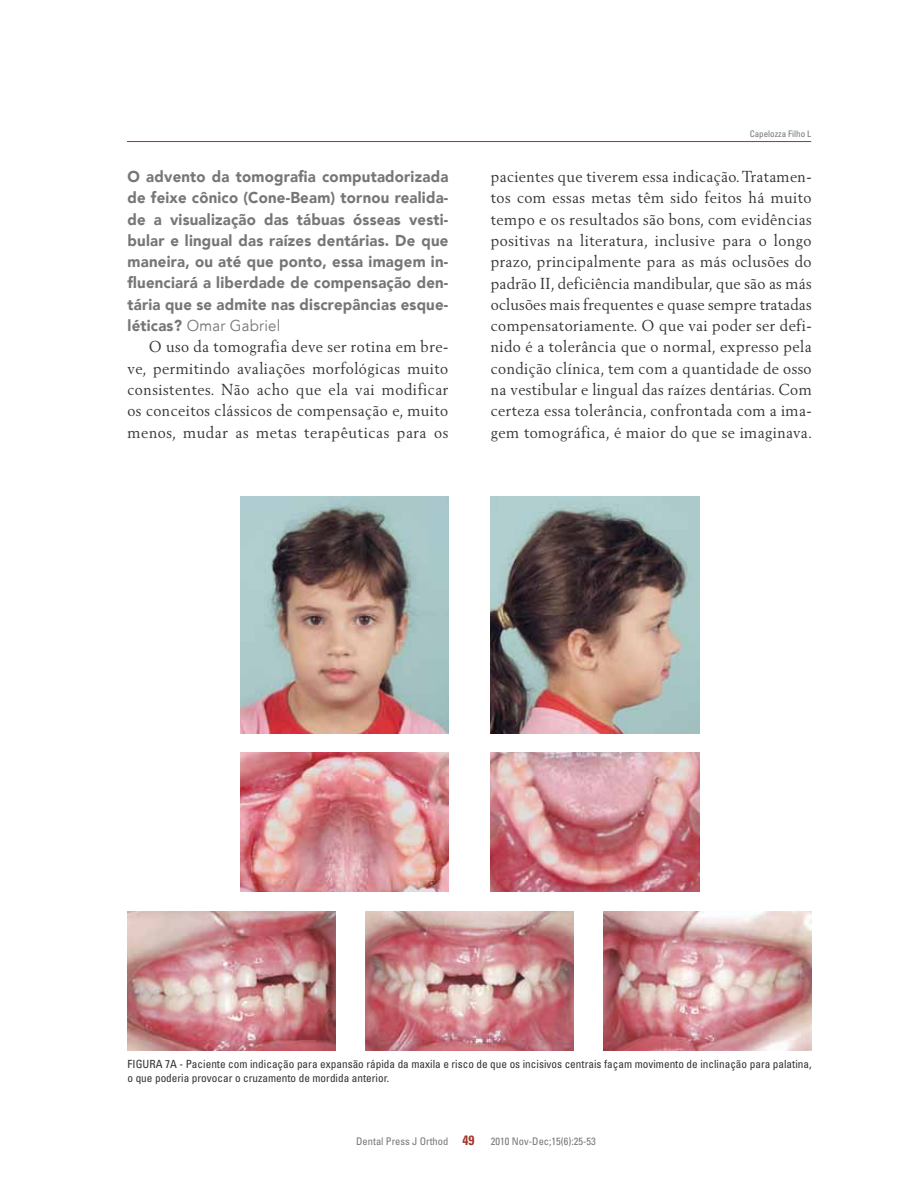
<style>
.page{position:relative;width:918px;height:1188px;background:#fff}
.page>*{position:absolute;margin:0;border:0;box-sizing:border-box;transform-origin:0 0}
.t1{font:15.75px/21.3px "Berling";letter-spacing:.03em;color:#323232;text-align:justify;scale:.95 1}
.t2{font:900 15.75px/21.3px "Avenir LT";letter-spacing:.015em;color:#767676;text-align:justify;scale:.95 1}
.t3{font:15.75px "Avenir";letter-spacing:.015em;color:#767676;scale:.95 1}
.t4{font:condensed 11.25px/13.5px "Univers";color:#323232}
.t5{font:condensed 10.5px "Univers";color:#767676}
.t6{font:condensed 9px "Univers";color:#767676}
.s1{font-family:"Avenir LT";font-weight:900}
.s2{font-weight:700;font-size:13.5px;color:#a1352a}
</style>
<div class="page">
<img style="left:128px;top:912px;width:208px;height:139px">
<img style="left:240px;top:752px;width:208px;height:139px">
<img style="left:366px;top:912px;width:208px;height:139px">
<img style="left:491px;top:752px;width:208px;height:139px">
<img style="left:603px;top:912px;width:209px;height:139px">
<img style="left:240px;top:497px;width:208px;height:237px">
<img style="left:491px;top:497px;width:208px;height:237px">
<hr style="left:127px;top:141px;width:684px;height:1px;background:#a1352a">
<p class="t2" style="left:128px;top:166px;width:339px">O advento da tomografia computadorizada de feixe cônico (Cone-Beam) tornou realida&shy;de a visualização das tábuas ósseas vesti&shy;bular e lingual das raízes dentárias. De que maneira, ou até que ponto, essa imagem in&shy;fluenciará a liberdade de compensação den&shy;tária que se admite nas discrepâncias esque-</p>
<p class="t3" style="left:128px;top:317px;width:162px"><span class="s1">léticas?</span> Omar Gabriel</p>
<p class="t1" style="left:127px;top:336px;width:339px;text-indent:21px">O uso da tomografia deve ser rotina em bre&shy;ve, permitindo avaliações morfológicas muito consistentes. Não acho que ela vai modificar os conceitos clássicos de compensação e, muito menos, mudar as metas terapêuticas para os</p>
<p class="t6" style="left:750px;top:128px;width:63px">Capelozza Filho L</p>
<p class="t1" style="left:491px;top:166px;width:340px">pacientes que tiverem essa indicação.Tratamen&shy;tos com essas metas têm sido feitos há muito tempo e os resultados são bons, com evidências positivas na literatura, inclusive para o longo prazo, principalmente para as más oclusões do padrão II, deficiência mandibular, que são as más oclusões mais frequentes e quase sempre tratadas compensatoriamente. O que vai poder ser defi&shy;nido é a tolerância que o normal, expresso pela condição clínica, tem com a quantidade de osso na vestibular e lingual das raízes dentárias. Com certeza essa tolerância, confrontada com a ima&shy;gem tomográfica, é maior do que se imaginava.</p>
<p class="t4" style="left:128px;top:1057px;width:686px">FIGURA 7A - Paciente com indicação para expansão rápida da maxila e risco de que os incisivos centrais façam movimento de inclinação para palatina, o que poderia provocar o cruzamento de mordida anterior.</p>
<p class="t5" style="left:356px;top:1134px;width:241px">Dental Press J Orthod <span class="s2">49</span> 2010 Nov-Dec;15(6):25-53</p>
</div>
